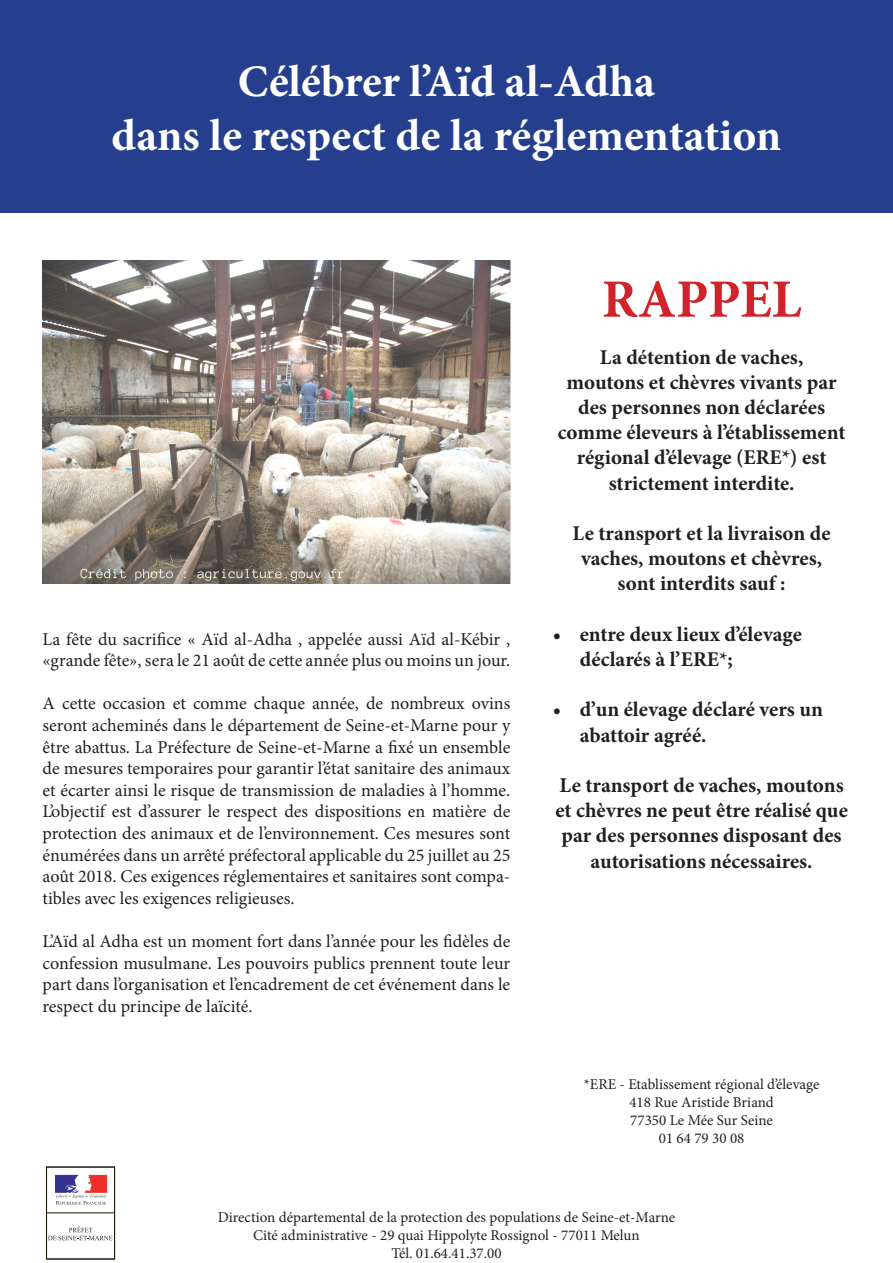
<style>
.page{position:relative;width:893px;height:1263px;background:#fff}
.page>*{position:absolute;margin:0;border:0;box-sizing:border-box;transform-origin:0 0}
.t1{font:700 54px "Minion Pro";color:#d1232a}
.t2{font:700 45px/54px "Minion Pro";color:#fff;text-align:center}
.t3{font:700 21px/25.2px "Minion Pro";color:#231f20;text-align:center}
.t4{font:18px/21.6px "Minion Pro";color:#231f20;text-align:justify}
.t5{font:15px "Minion Pro";color:#231f20}
</style>
<div class="page">
<div style="left:0;top:0;width:893px;height:213px;background:#253f8e"></div>
<img style="left:43px;top:260px;width:467px;height:324px">
<div style="left:46px;top:1167px;width:69px;height:92px;border:1px solid #231f20"></div>
<svg style="left:48px;top:1226px;width:65px;height:14px"></svg>
<img style="left:54px;top:1174px;width:54px;height:19px">
<svg style="left:56px;top:1195px;width:50px;height:10px"></svg>
<hr style="left:47px;top:1167px;width:68px;height:1px;background:#1e1500">
<hr style="left:47px;top:1212px;width:68px;height:1px;background:#1e1500">
<hr style="left:47px;top:1259px;width:68px;height:1px;background:#1e1500">
<hr style="left:46px;top:1167px;width:1px;height:92px;background:#1e1500">
<hr style="left:114px;top:1167px;width:1px;height:92px;background:#1e1500">
<p class="t2" style="left:112px;top:54px;width:671px">Célébrer l’Aïd al-Adha<br>dans le respect de la réglementation</p>
<p class="t4" style="left:43px;top:628px;width:469px">La fête du sacrifice « Aïd al-Adha , appelée aussi Aïd al-Kébir , «grande fête», sera le 21 août de cette année plus ou moins un jour.</p>
<p class="t4" style="left:43px;top:693px;width:469px">A cette occasion et comme chaque année, de nombreux ovins seront acheminés dans le département de Seine-et-Marne pour y être abattus. La Préfecture de Seine-et-Marne a fixé un ensemble de mesures temporaires pour garantir l’état sanitaire des animaux et écarter ainsi le risque de transmission de maladies à l’homme.<br>L’objectif est d’assurer le respect des dispositions en matière de protection des animaux et de l’environnement. Ces mesures sont énumérées dans un arrêté préfectoral applicable du 25 juillet au 25 août 2018. Ces exigences réglementaires et sanitaires sont compa&shy;tibles avec les exigences religieuses.</p>
<p class="t4" style="left:43px;top:930px;width:469px">L’Aïd al Adha est un moment fort dans l’année pour les fidèles de confession musulmane. Les pouvoirs publics prennent toute leur part dans l’organisation et l’encadrement de cet événement dans le respect du principe de laïcité.</p>
<p class="t1" style="left:602px;top:261px;width:201px">RAPPEL</p>
<p class="t3" style="left:600px;top:344px;width:205px">La détention de vaches,</p>
<p class="t3" style="left:558px;top:369px;width:289px">moutons et chèvres vivants par des personnes non déclarées comme éleveurs à l’établissement régional d’élevage (ERE*) est strictement interdite.</p>
<p class="t3" style="left:573px;top:520px;width:260px">Le transport et la livraison de vaches, moutons et chèvres,</p>
<p class="t3" style="left:618px;top:571px;width:169px">sont interdits sauf :</p>
<p class="t3" style="left:580px;top:621px;width:224px;text-align:left;text-indent:-27px">• entre deux lieux d’élevage déclarés à l’ERE*;</p>
<p class="t3" style="left:580px;top:697px;width:245px;text-align:left;text-indent:-27px">• d’un élevage déclaré vers un abattoir agréé.</p>
<p class="t3" style="left:555px;top:772px;width:294px">Le transport de vaches, moutons et chèvres ne peut être réalisé que par des personnes disposant des autorisations nécessaires.</p>
<p class="t5" style="left:584px;top:1074px;width:237px">*ERE - Etablissement régional d’élevage</p>
<p class="t5" style="left:629px;top:1092px;width:146px">418 Rue Aristide Briand</p>
<p class="t5" style="left:630px;top:1110px;width:144px">77350 Le Mée Sur Seine</p>
<p class="t5" style="left:659px;top:1128px;width:87px">01 64 79 30 08</p>
<p class="t5" style="left:218px;top:1207px;width:459px">Direction départemental de la protection des populations de Seine-et-Marne</p>
<p class="t5" style="left:253px;top:1225px;width:388px">Cité administrative - 29 quai Hippolyte Rossignol - 77011 Melun</p>
<p class="t5" style="left:391px;top:1243px;width:112px">Tél. 01.64.41.37.00</p>
</div>
